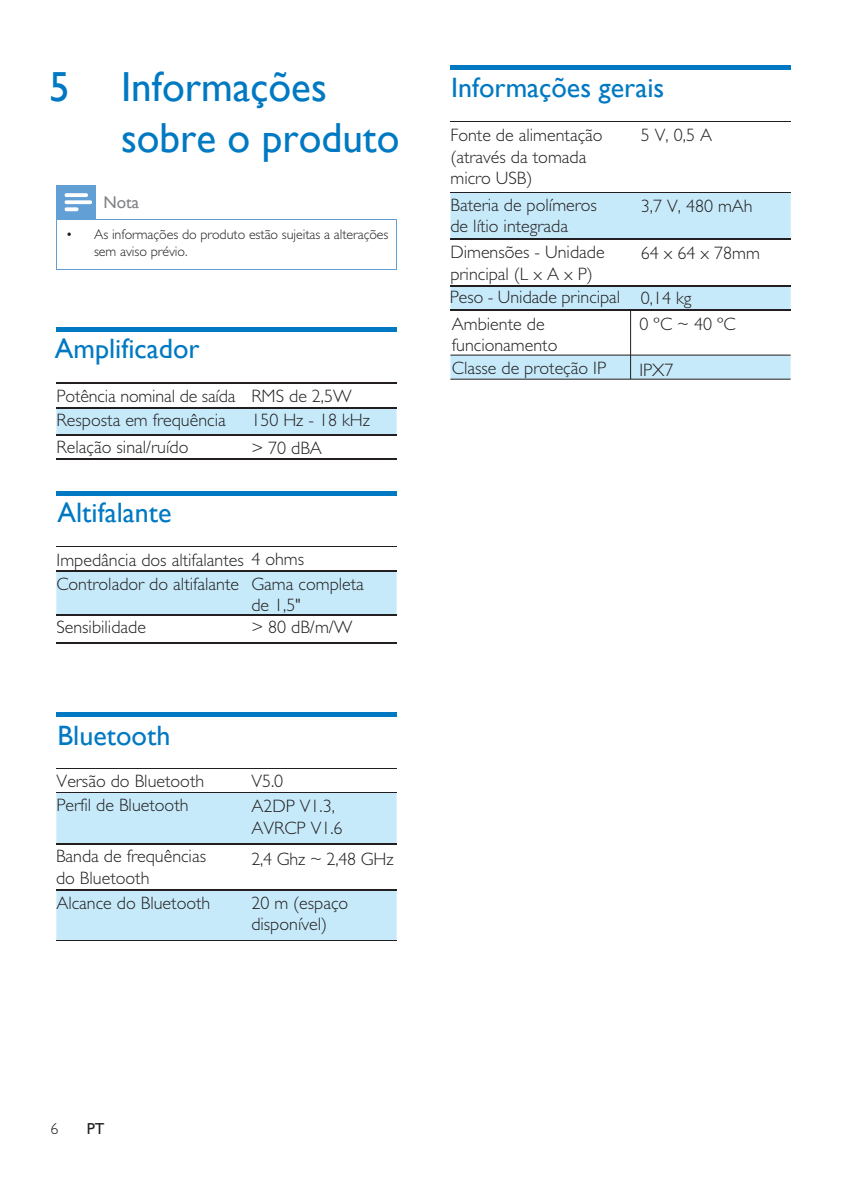
<style>
.page{position:relative;width:842px;height:1191px;background:#fff}
.page>*{position:absolute;margin:0;border:0;box-sizing:border-box;transform-origin:0 0}
.t1{font:42px/50.4px "Gill Sans";color:#0079c2}
.t2{font:28px "Gill Sans";color:#0079c2}
.t3{font:300 18px/21.6px "Gill Sans Std";color:#231f20}
.t4{font:300 18px "Gill Sans MT Pro";color:#231f20}
.t5{font:17px "Gill Sans";color:#808285}
.t6{font:16px "Gill Sans Std";color:#231f20}
.t7{font:300 16px "Gill Sans Std";color:#231f20}
.t8{font:300 14px/17px "Gill Sans Std";letter-spacing:-.005em;color:#231f20}
</style>
<div class="page">
<hr style="left:56px;top:328px;width:341px;height:4px;background:#0079c2">
<hr style="left:56px;top:491px;width:341px;height:4px;background:#0079c2">
<hr style="left:56px;top:713px;width:341px;height:4px;background:#0079c2">
<div style="left:57px;top:185px;width:38px;height:34px;background:#629fd5"></div>
<hr style="left:56px;top:219px;width:1px;height:50px;background:#629fd5">
<hr style="left:397px;top:219px;width:1px;height:50px;background:#629fd5">
<hr style="left:56px;top:269px;width:39px;height:1px;background:#629fd5">
<hr style="left:95px;top:269px;width:302px;height:1px;background:#629fd5">
<hr style="left:56px;top:185px;width:1px;height:34px;background:#629fd5">
<hr style="left:95px;top:185px;width:1px;height:34px;background:#629fd5">
<hr style="left:95px;top:219px;width:302px;height:1px;background:#629fd5">
<svg style="left:65px;top:193px;width:27px;height:18px"></svg>
<div style="left:56px;top:408px;width:341px;height:26px;background:#c6eafa"></div>
<hr style="left:56px;top:383px;width:209px;height:1px;background:#231f20">
<hr style="left:265px;top:383px;width:132px;height:1px;background:#231f20">
<hr style="left:56px;top:407px;width:209px;height:1px;background:#231f20">
<hr style="left:265px;top:407px;width:132px;height:1px;background:#231f20">
<hr style="left:56px;top:434px;width:209px;height:1px;background:#231f20">
<hr style="left:265px;top:434px;width:132px;height:1px;background:#231f20">
<hr style="left:56px;top:459px;width:209px;height:1px;background:#231f20">
<hr style="left:265px;top:459px;width:132px;height:1px;background:#231f20">
<div style="left:56px;top:572px;width:341px;height:42px;background:#c6eafa"></div>
<hr style="left:56px;top:546px;width:181px;height:1px;background:#231f20">
<hr style="left:237px;top:546px;width:160px;height:1px;background:#231f20">
<hr style="left:56px;top:571px;width:181px;height:1px;background:#231f20">
<hr style="left:237px;top:571px;width:160px;height:1px;background:#231f20">
<hr style="left:56px;top:614px;width:181px;height:1px;background:#231f20">
<hr style="left:237px;top:614px;width:160px;height:1px;background:#231f20">
<hr style="left:56px;top:642px;width:181px;height:1px;background:#231f20">
<hr style="left:237px;top:642px;width:160px;height:1px;background:#231f20">
<svg style="left:56px;top:793px;width:341px;height:147px;fill:#c6eafa"></svg>
<hr style="left:56px;top:768px;width:181px;height:1px;background:#231f20">
<hr style="left:237px;top:768px;width:160px;height:1px;background:#231f20">
<hr style="left:56px;top:792px;width:181px;height:1px;background:#231f20">
<hr style="left:237px;top:792px;width:160px;height:1px;background:#231f20">
<hr style="left:56px;top:843px;width:181px;height:1px;background:#231f20">
<hr style="left:237px;top:843px;width:160px;height:1px;background:#231f20">
<hr style="left:56px;top:889px;width:181px;height:1px;background:#231f20">
<hr style="left:237px;top:889px;width:160px;height:1px;background:#231f20">
<hr style="left:56px;top:940px;width:181px;height:1px;background:#231f20">
<hr style="left:237px;top:940px;width:160px;height:1px;background:#231f20">
<hr style="left:450px;top:66px;width:341px;height:4px;background:#0079c2">
<svg style="left:450px;top:193px;width:341px;height:116px"></svg>
<hr style="left:450px;top:121px;width:181px;height:1px;background:#231f20">
<hr style="left:631px;top:121px;width:160px;height:1px;background:#231f20">
<hr style="left:450px;top:192px;width:181px;height:1px;background:#231f20">
<hr style="left:631px;top:192px;width:160px;height:1px;background:#231f20">
<hr style="left:450px;top:239px;width:181px;height:1px;background:#231f20">
<hr style="left:631px;top:239px;width:160px;height:1px;background:#231f20">
<hr style="left:450px;top:285px;width:181px;height:1px;background:#231f20">
<hr style="left:631px;top:285px;width:160px;height:1px;background:#231f20">
<hr style="left:450px;top:309px;width:181px;height:1px;background:#231f20">
<hr style="left:631px;top:309px;width:160px;height:1px;background:#231f20">
<div style="left:450px;top:356px;width:341px;height:23px;background:#c6eafa"></div>
<hr style="left:450px;top:379px;width:184px;height:1px;background:#231f20">
<hr style="left:450px;top:355px;width:184px;height:1px;background:#231f20">
<hr style="left:634px;top:379px;width:157px;height:1px;background:#231f20">
<hr style="left:634px;top:355px;width:157px;height:1px;background:#231f20">
<hr style="left:630px;top:310px;width:1px;height:69px;background:#231f20">
<h1 class="t1" style="left:121px;top:61px;width:280px;text-indent:-72px">5 Informações sobre o produto</h1>
<p class="t5" style="left:103px;top:193px;width:37px">Nota</p>
<p class="t8" style="left:94px;top:226px;width:296px;text-indent:-28px">• As informações do produto estão sujeitas a alterações sem aviso prévio.</p>
<h2 class="t2" style="left:55px;top:332px;width:146px">Amplificador</h2>
<p class="t3" style="left:57px;top:385px;width:180px">Potência nominal de saída</p>
<p class="t3" style="left:57px;top:409px;width:171px">Resposta em frequência</p>
<p class="t3" style="left:251px;top:385px;width:102px">RMS de 2,5W</p>
<p class="t3" style="left:251px;top:409px;width:120px">150 Hz - 18 kHz</p>
<p class="t3" style="left:57px;top:437px;width:133px">Relação sinal/ruído</p>
<p class="t3" style="left:251px;top:437px;width:72px">&gt; 70 dBA</p>
<h2 class="t2" style="left:58px;top:497px;width:116px">Altifalante</h2>
<p class="t3" style="left:57px;top:549px;width:249px">Impedância dos altifalantes 4 ohms</p>
<p class="t3" style="left:251px;top:573px;width:114px;text-indent:-195px">Controlador do altifalante Gama completa de 1,5"</p>
<p class="t3" style="left:56px;top:616px;width:91px">Sensibilidade</p>
<p class="t3" style="left:251px;top:616px;width:103px">&gt; 80 dB/m/W</p>
<h2 class="t2" style="left:58px;top:719px;width:114px">Bluetooth</h2>
<p class="t3" style="left:57px;top:770px;width:149px">Versão do Bluetooth</p>
<p class="t3" style="left:251px;top:770px;width:33px">V5.0</p>
<p class="t3" style="left:56px;top:794px;width:134px">Perfil de Bluetooth</p>
<p class="t3" style="left:251px;top:795px;width:93px">A2DP V1.3,<br>AVRCP V1.6</p>
<p class="t3" style="left:56px;top:845px;width:152px">Banda de frequências</p>
<p class="t3" style="left:251px;top:848px;width:144px">2,4 Ghz ~ 2,48 GHz</p>
<p class="t3" style="left:56px;top:865px;width:156px;line-height:25px">do Bluetooth<br>Alcance do Bluetooth</p>
<p class="t3" style="left:251px;top:892px;width:99px">20 m (espaço disponível)</p>
<h2 class="t2" style="left:451px;top:71px;width:215px">Informações gerais</h2>
<p class="t3" style="left:450px;top:124px;width:154px">Fonte de alimentação</p>
<p class="t3" style="left:641px;top:124px;width:73px">5 V, 0,5 A</p>
<p class="t3" style="left:450px;top:146px;width:137px">(através da tomada micro USB)</p>
<p class="t3" style="left:450px;top:194px;width:148px">Bateria de polímeros</p>
<p class="t3" style="left:641px;top:196px;width:113px">3,7 V, 480 mAh</p>
<p class="t3" style="left:450px;top:216px;width:119px">de lítio integrada</p>
<p class="t3" style="left:641px;top:243px;width:121px">64 x 64 x 78mm</p>
<p class="t4" style="left:450px;top:286px;width:172px">Peso - Unidade principal</p>
<p class="t3" style="left:450px;top:241px;width:156px">Dimensões - Unidade principal (L x A x P)</p>
<p class="t3" style="left:641px;top:287px;width:52px">0,14 kg</p>
<p class="t3" style="left:452px;top:313px;width:94px">Ambiente de</p>
<p class="t3" style="left:640px;top:313px;width:98px">0 ºC ~ 40 ºC</p>
<p class="t3" style="left:452px;top:334px;width:107px">funcionamento</p>
<p class="t3" style="left:452px;top:357px;width:156px">Classe de proteção IP</p>
<p class="t3" style="left:640px;top:359px;width:35px">IPX7</p>
<p class="t7" style="left:51px;top:1120px;width:9px">6</p>
<p class="t6" style="left:87px;top:1119px;width:19px">PT</p>
</div>
